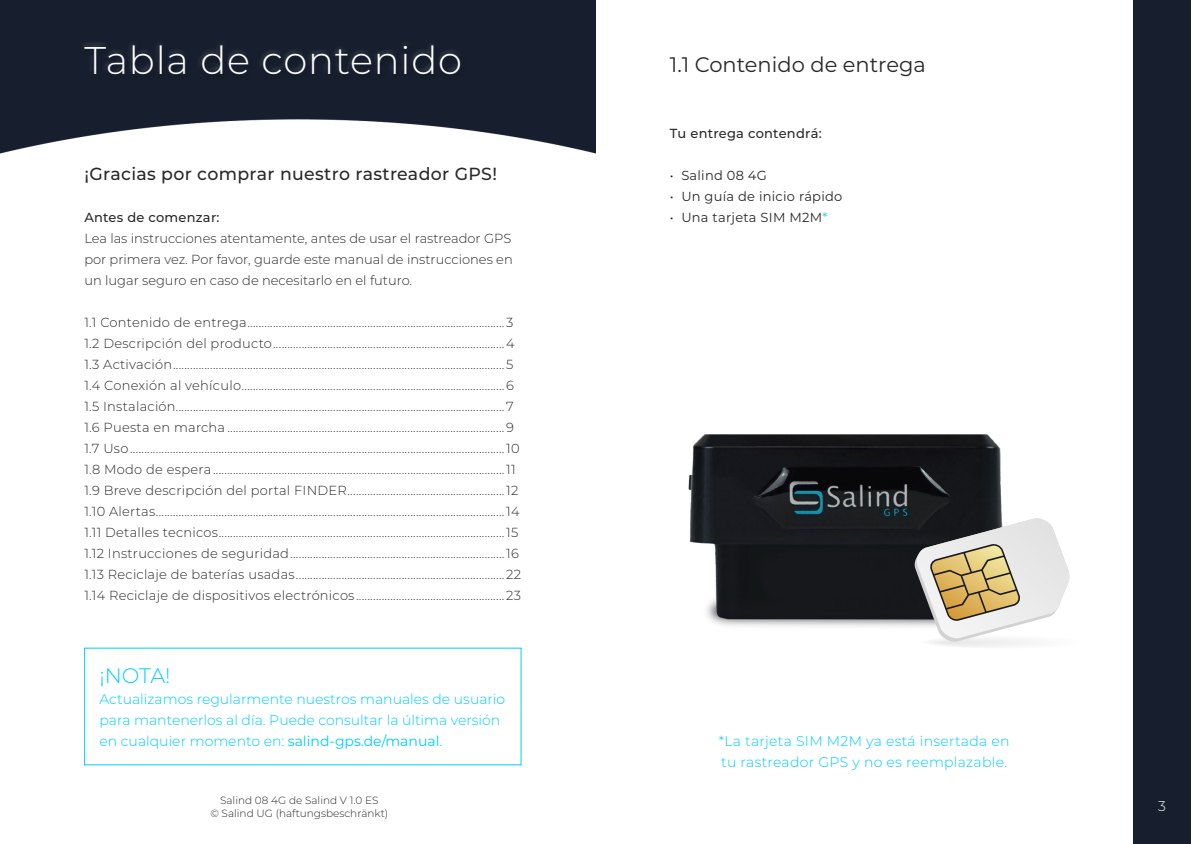
<style>
.page{position:relative;width:1191px;height:844px;background:#fff}
.page>*{position:absolute;margin:0;border:0;box-sizing:border-box;transform-origin:0 0}
.t1{font:300 38.5px "Montserrat";letter-spacing:.02em;color:#fff}
.t2{font:21px "Montserrat";color:#282827}
.t3{font:300 21px "Montserrat";color:#00ccfe}
.t4{font:500 17.5px "Montserrat";letter-spacing:.02em;color:#282827}
.t5{font:300 14px/21px "Montserrat";color:#00ccfe}
.t6{font:300 14px/21px "Montserrat";letter-spacing:.02em;color:#00ccfe}
.t7{font:300 14px "Montserrat";color:#fff}
.t8{font:300 13.12px/21px "Montserrat";letter-spacing:.02em;color:#282827;text-align:justify}
.t9{font:13.12px "Montserrat";letter-spacing:.02em;color:#282827}
.t10{font:500 13.12px "Montserrat";letter-spacing:.02em;color:#282827}
.t11{font:300 10.5px/12.6px "Montserrat";color:#282827;text-align:center}
.s1{font-weight:400}
.s2{color:#0dcffe}
</style>
<div class="page">
<img style="left:0;top:0;width:1190px;height:843px">
<div style="left:79px;top:40px;width:384px;height:37px;background:#171f2e"></div>
<div style="left:80px;top:42px;width:386px;height:38px;background:#171f2e"></div>
<img style="left:678px;top:364px;width:330px;height:331px">
<svg style="left:914px;top:516px;width:172px;height:132px"></svg>
<h1 class="t1" style="left:84px;top:34px;width:379px">Tabla de contenido</h1>
<h3 class="t4" style="left:84px;top:161px;width:414px">¡Gracias por comprar nuestro rastreador GPS!</h3>
<p class="t10" style="left:84px;top:208px;width:137px">Antes de comenzar:</p>
<p class="t8" style="left:84px;top:227px;width:430px">Lea las instrucciones atentamente, antes de usar el rastreador GPS por primera vez. Por favor, guarde este manual de instrucciones en un lugar seguro en caso de necesitarlo en el futuro.</p>
<p class="t8" style="left:84px;top:311px;width:438px;text-align:left">1.1 Contenido de entrega..........................................................................................3<br>1.2 Descripción del producto.................................................................................4<br>1.3 Activación....................................................................................................................5<br>1.4 Conexión al vehículo............................................................................................6<br>1.5 Instalación...................................................................................................................7<br>1.6 Puesta en marcha .................................................................................................9<br>1.7 Uso...................................................................................................................................10<br>1.8 Modo de espera......................................................................................................11<br>1.9 Breve descripción del portal FINDER.......................................................12<br>1.10 Alertas..........................................................................................................................14<br>1.11 Detalles tecnicos....................................................................................................15<br>1.12 Instrucciones de seguridad...........................................................................16<br>1.13 Reciclaje de baterías usadas.........................................................................22<br>1.14 Reciclaje de dispositivos electrónicos....................................................23</p>
<h2 class="t3" style="left:99px;top:661px;width:72px">¡NOTA!</h2>
<p class="t5" style="left:99px;top:688px;width:407px">Actualizamos regularmente nuestros manuales de usuario para mantenerlos al día. Puede consultar la última versión en cualquier momento en: <span class="s1">salind-gps.de/manual</span>.</p>
<p class="t11" style="left:210px;top:793px;width:179px">Salind 08 4G de Salind V 1.0 ES<br>© Salind UG (haftungsbeschränkt)</p>
<h2 class="t2" style="left:670px;top:51px;width:257px">1.1 Contenido de entrega</h2>
<p class="t10" style="left:670px;top:124px;width:153px">Tu entrega contendrá:</p>
<p class="t9" style="left:670px;top:166px;width:99px">• Salind 08 4G</p>
<p class="t9" style="left:670px;top:187px;width:174px">• Un guía de inicio rápido</p>
<p class="t9" style="left:670px;top:208px;width:159px">• Una tarjeta SIM M2M<span class="s2">*</span></p>
<p class="t6" style="left:719px;top:730px;width:292px">*La tarjeta SIM M2M ya está insertada en tu rastreador GPS y no es reemplazable.</p>
<p class="t7" style="left:1158px;top:795px;width:9px">3</p>
</div>
